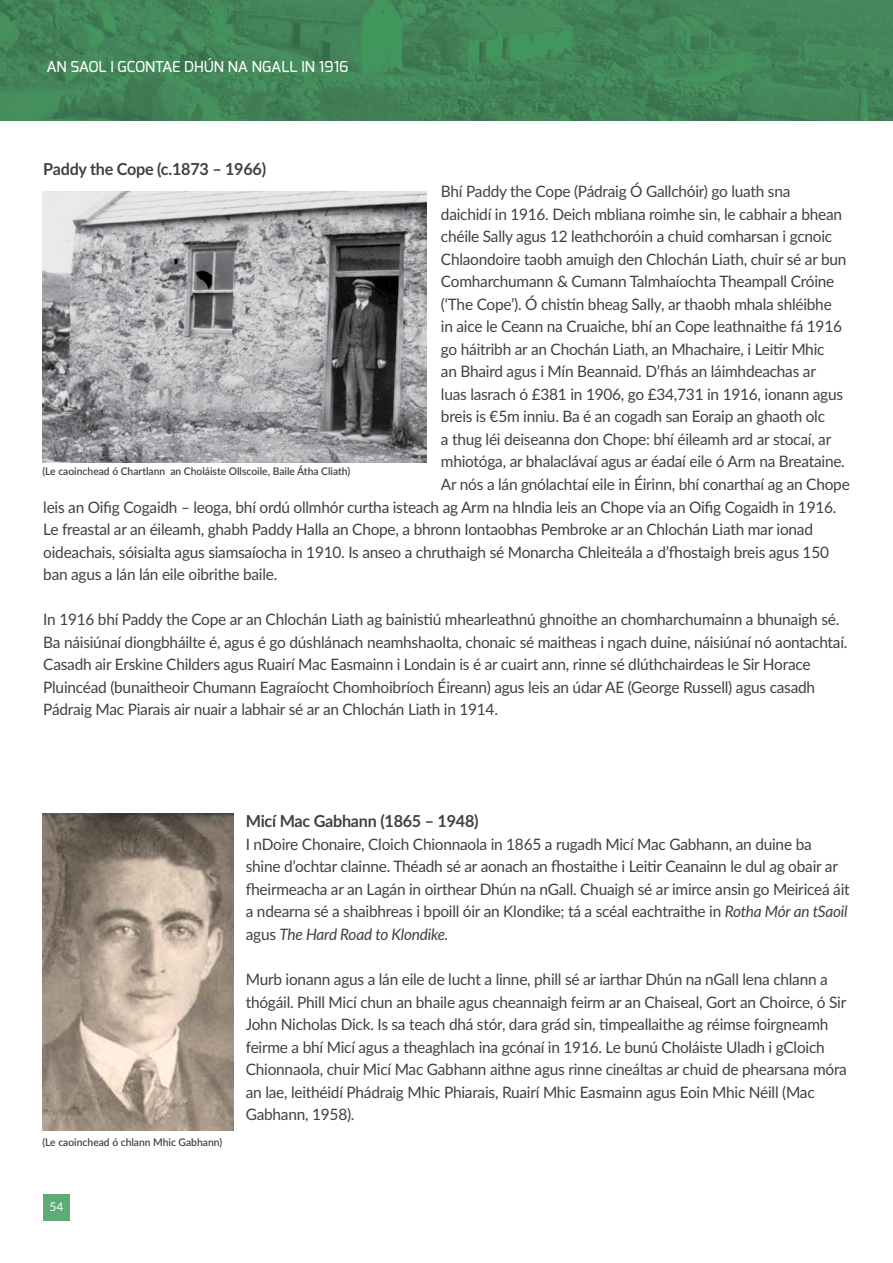
<style>
.page{position:relative;width:893px;height:1263px;background:#fff}
.page>*{position:absolute;margin:0;border:0;box-sizing:border-box;transform-origin:0 0}
.t1{font:700 16.5px "Lato";letter-spacing:-.015em;color:#414042}
.t2{font:15.75px/22.5px "Lato";letter-spacing:-.015em;color:#414042}
.t3{font:500 15px "Exo";color:#fff}
.t4{font:12px "Lato";color:#fff}
.t5{font:600 10.5px "Lato";color:#414042}
.s1{font-style:italic}
</style>
<div class="page">
<img style="left:0;top:0;width:893px;height:120px">
<div style="left:43px;top:1194px;width:26px;height:26px;background:#5caa76"></div>
<img style="left:43px;top:813px;width:190px;height:317px">
<img style="left:43px;top:191px;width:383px;height:271px">
<p class="t3" style="left:46px;top:57px;width:303px">AN SAOL I GCONTAE DHÚN NA NGALL IN 1916</p>
<p class="t1" style="left:43px;top:157px;width:224px">Paddy the Cope (c.1873 – 1966)</p>
<p class="t2" style="left:441px;top:180px;width:351px">Bhí Paddy the Cope (Pádraig Ó Gallchóir) go luath sna</p>
<p class="t2" style="left:441px;top:202px;width:403px">daichidí in 1916. Deich mbliana roimhe sin, le cabhair a bhean</p>
<p class="t2" style="left:441px;top:225px;width:393px">chéile Sally agus 12 leathchoróin a chuid comharsan i gcnoic</p>
<p class="t2" style="left:441px;top:247px;width:407px">Chlaondoire taobh amuigh den Chlochán Liath, chuir sé ar bun</p>
<p class="t2" style="left:441px;top:270px;width:395px">Comharchumann &amp; Cumann Talmhaíochta Theampall Cróine</p>
<p class="t2" style="left:441px;top:292px;width:392px">(‘The Cope’). Ó chistin bheag Sally, ar thaobh mhala shléibhe</p>
<p class="t2" style="left:441px;top:315px;width:403px">in aice le Ceann na Cruaiche, bhí an Cope leathnaithe fá 1916</p>
<p class="t2" style="left:441px;top:337px;width:385px">go háitribh ar an Chochán Liath, an Mhachaire, i Leitir Mhic</p>
<p class="t2" style="left:441px;top:360px;width:377px">an Bhaird agus i Mín Beannaid. D’fhás an láimhdeachas ar</p>
<p class="t2" style="left:441px;top:382px;width:404px">luas lasrach ó £381 in 1906, go £34,731 in 1916, ionann agus</p>
<p class="t2" style="left:441px;top:405px;width:386px">breis is €5m inniu. Ba é an cogadh san Eoraip an ghaoth olc</p>
<p class="t2" style="left:441px;top:427px;width:392px">a thug léi deiseanna don Chope: bhí éileamh ard ar stocaí, ar</p>
<p class="t2" style="left:441px;top:450px;width:405px">mhiotóga, ar bhalaclávaí agus ar éadaí eile ó Arm na Breataine.</p>
<p class="t2" style="left:441px;top:472px;width:410px">Ar nós a lán gnólachtaí eile in Éirinn, bhí conarthaí ag an Chope</p>
<p class="t2" style="left:43px;top:495px;width:795px">leis an Oifig Cogaidh – leoga, bhí ordú ollmhór curtha isteach ag Arm na hIndia leis an Chope via an Oifig Cogaidh in 1916.</p>
<p class="t2" style="left:43px;top:517px;width:771px">Le freastal ar an éileamh, ghabh Paddy Halla an Chope, a bhronn Iontaobhas Pembroke ar an Chlochán Liath mar ionad</p>
<p class="t2" style="left:43px;top:540px;width:787px">oideachais, sóisialta agus siamsaíocha in 1910. Is anseo a chruthaigh sé Monarcha Chleiteála a d’fhostaigh breis agus 150</p>
<p class="t2" style="left:43px;top:562px;width:236px">ban agus a lán lán eile oibrithe baile.</p>
<p class="t2" style="left:43px;top:607px;width:806px">In 1916 bhí Paddy the Cope ar an Chlochán Liath ag bainistiú mhearleathnú ghnoithe an chomharchumainn a bhunaigh sé.<br>Ba náisiúnaí diongbháilte é, agus é go dúshlánach neamhshaolta, chonaic sé maitheas i ngach duine, náisiúnaí nó aontachtaí.<br>Casadh air Erskine Childers agus Ruairí Mac Easmainn i Londain is é ar cuairt ann, rinne sé dlúthchairdeas le Sir Horace Pluincéad (bunaitheoir Chumann Eagraíocht Chomhoibríoch Éireann) agus leis an údar AE (George Russell) agus casadh Pádraig Mac Piarais air nuair a labhair sé ar an Chlochán Liath in 1914.</p>
<p class="t5" style="left:43px;top:464px;width:309px">(Le caoinchead ó Chartlann an Choláiste Ollscoile, Baile Átha Cliath)</p>
<p class="t5" style="left:43px;top:1135px;width:181px">(Le caoinchead ó chlann Mhic Gabhann)</p>
<p class="t4" style="left:49px;top:1198px;width:15px">54</p>
<p class="t1" style="left:246px;top:809px;width:234px">Micí Mac Gabhann (1865 – 1948)</p>
<p class="t2" style="left:246px;top:832px;width:605px">I nDoire Chonaire, Cloich Chionnaola in 1865 a rugadh Micí Mac Gabhann, an duine ba shine d’ochtar clainne. Théadh sé ar aonach an fhostaithe i Leitir Ceanainn le dul ag obair ar fheirmeacha ar an Lagán in oirthear Dhún na nGall. Chuaigh sé ar imirce ansin go Meiriceá áit a ndearna sé a shaibhreas i bpoill óir an Klondike; tá a scéal eachtraithe in <span class="s1">Rotha Mór an tSaoil </span>agus <span class="s1">The Hard Road to Klondike.</span></p>
<p class="t2" style="left:246px;top:967px;width:603px">Murb ionann agus a lán eile de lucht a linne, phill sé ar iarthar Dhún na nGall lena chlann a thógáil. Phill Micí chun an bhaile agus cheannaigh feirm ar an Chaiseal, Gort an Choirce, ó Sir John Nicholas Dick. Is sa teach dhá stór, dara grád sin, timpeallaithe ag réimse foirgneamh feirme a bhí Micí agus a theaghlach ina gcónaí in 1916. Le bunú Choláiste Uladh i gCloich Chionnaola, chuir Micí Mac Gabhann aithne agus rinne cineáltas ar chuid de phearsana móra an lae, leithéidí Phádraig Mhic Phiarais, Ruairí Mhic Easmainn agus Eoin Mhic Néill (Mac Gabhann, 1958).</p>
</div>
